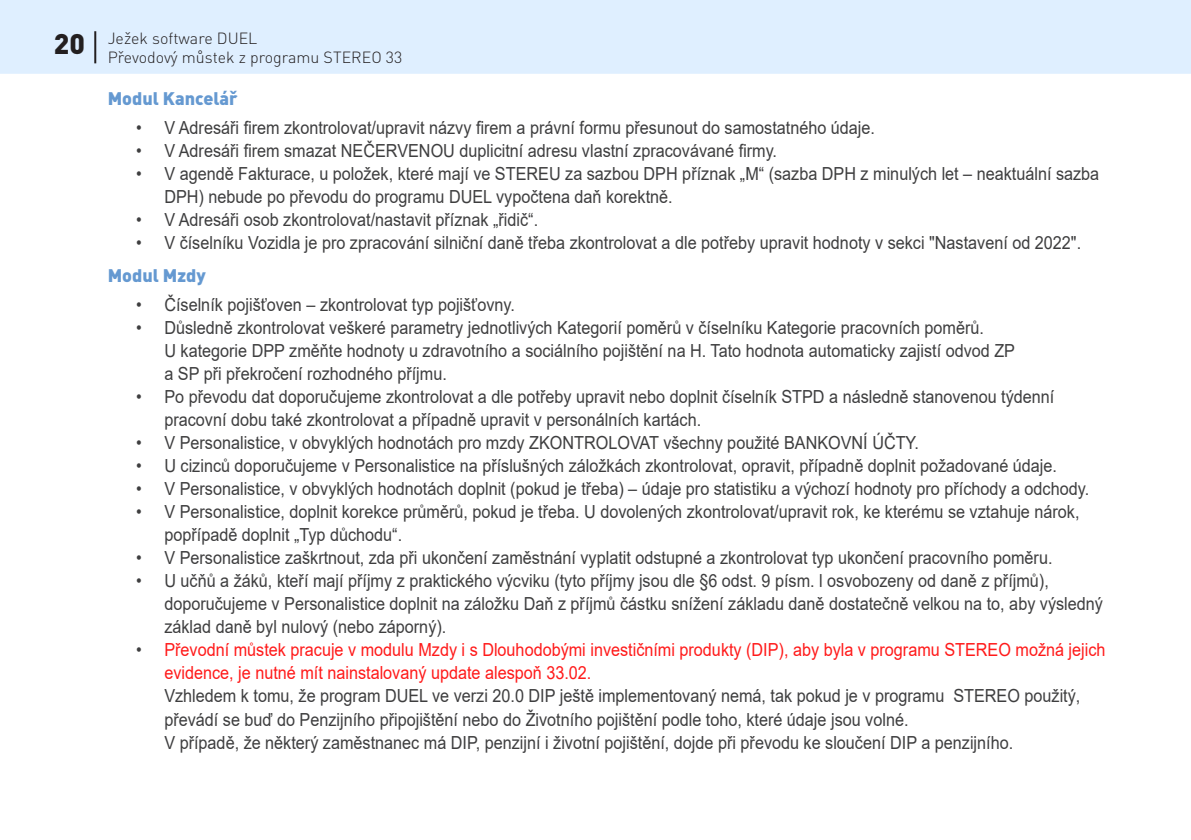
<style>
.page{position:relative;width:1191px;height:840px;background:#fff}
.page>*{position:absolute;margin:0;border:0;box-sizing:border-box;transform-origin:0 0}
.t1{font:18px/23px "Arial";color:#3e3e3f;scale:.9 1}
.t2{font:18px/23px "Arial";color:#ff1a1a;scale:.9 1}
.t3{font:900 18px "DINCE";color:#6599d1}
.t4{font:300 16px/19.2px "DINCE";color:#231f20}
.s1{font-weight:900;font-size:28px}
.s2{color:#3e3e3f}
</style>
<div class="page">
<div style="left:0;top:0;width:1190px;height:74px;background:#dfefff"></div>
<hr style="left:94px;top:31px;width:2px;height:32px;background:#231f20">
<svg style="left:1190px;top:0;width:1px;height:74px"></svg>
<p class="t4" style="left:108px;top:28px;width:296px;text-indent:-54px"><span class="s1">20</span> Ježek software DUEL<br>Převodový můstek z programu STEREO 33</p>
<p class="t3" style="left:108px;top:87px;width:132px">Modul Kancelář</p>
<p class="t1" style="left:136px;top:116px;width:822px">• V Adresáři firem zkontrolovat/upravit názvy firem a právní formu přesunout do samostatného údaje.</p>
<p class="t1" style="left:136px;top:139px;width:714px">• V Adresáři firem smazat NEČERVENOU duplicitní adresu vlastní zpracovávané firmy.</p>
<p class="t1" style="left:164px;top:162px;width:1040px;text-indent:-28px">• V agendě Fakturace, u položek, které mají ve STEREU za sazbou DPH příznak „M“ (sazba DPH z minulých let – neaktuální sazba<br>DPH) nebude po převodu do programu DUEL vypočtena daň korektně.</p>
<p class="t1" style="left:136px;top:208px;width:448px">• V Adresáři osob zkontrolovat/nastavit příznak „řidič“.</p>
<p class="t1" style="left:136px;top:231px;width:1051px">• V číselníku Vozidla je pro zpracování silniční daně třeba zkontrolovat a dle potřeby upravit hodnoty v sekci "Nastavení od 2022".</p>
<p class="t3" style="left:108px;top:263px;width:100px">Modul Mzdy</p>
<p class="t1" style="left:136px;top:293px;width:422px">• Číselník pojišťoven – zkontrolovat typ pojišťovny.</p>
<p class="t1" style="left:164px;top:316px;width:946px;text-indent:-28px">• Důsledně zkontrolovat veškeré parametry jednotlivých Kategorií poměrů v číselníku Kategorie pracovních poměrů.<br>U kategorie DPP změňte hodnoty u zdravotního a sociálního pojištění na H. Tato hodnota automaticky zajistí odvod ZP a SP při překročení rozhodného příjmu.</p>
<p class="t1" style="left:164px;top:385px;width:990px;text-indent:-28px">• Po převodu dat doporučujeme zkontrolovat a dle potřeby upravit nebo doplnit číselník STPD a následně stanovenou týdenní pracovní dobu také zkontrolovat a případně upravit v personálních kartách.</p>
<p class="t1" style="left:136px;top:431px;width:871px">• V Personalistice, v obvyklých hodnotách pro mzdy ZKONTROLOVAT všechny použité BANKOVNÍ ÚČTY.</p>
<p class="t1" style="left:136px;top:454px;width:1024px">• U cizinců doporučujeme v Personalistice na příslušných záložkách zkontrolovat, opravit, případně doplnit požadované údaje.</p>
<p class="t1" style="left:136px;top:477px;width:1060px">• V Personalistice, v obvyklých hodnotách doplnit (pokud je třeba) – údaje pro statistiku a výchozí hodnoty pro příchody a odchody.</p>
<p class="t1" style="left:164px;top:500px;width:1018px;text-indent:-28px">• V Personalistice, doplnit korekce průměrů, pokud je třeba. U dovolených zkontrolovat/upravit rok, ke kterému se vztahuje nárok, popřípadě doplnit „Typ důchodu“.</p>
<p class="t1" style="left:136px;top:546px;width:1019px">• V Personalistice zaškrtnout, zda při ukončení zaměstnání vyplatit odstupné a zkontrolovat typ ukončení pracovního poměru.</p>
<p class="t1" style="left:164px;top:569px;width:1044px;text-indent:-28px">• U učňů a žáků, kteří mají příjmy z praktického výcviku (tyto příjmy jsou dle §6 odst. 9 písm. l osvobozeny od daně z příjmů), doporučujeme v Personalistice doplnit na záložku Daň z příjmů částku snížení základu daně dostatečně velkou na to, aby výsledný základ daně byl nulový (nebo záporný).</p>
<p class="t2" style="left:164px;top:638px;width:1047px;text-indent:-28px"><span class="s2">•</span> Převodní můstek pracuje v modulu Mzdy i s Dlouhodobými investičními produkty (DIP), aby byla v programu STEREO možná jejich evidence, je nutné mít nainstalovaný update alespoň 33.02.</p>
<p class="t1" style="left:164px;top:684px;width:1019px">Vzhledem k tomu, že program DUEL ve verzi 20.0 DIP ještě implementovaný nemá, tak pokud je v programu STEREO použitý, převádí se buď do Penzijního připojištění nebo do Životního pojištění podle toho, které údaje jsou volné.<br>V případě, že některý zaměstnanec má DIP, penzijní i životní pojištění, dojde při převodu ke sloučení DIP a penzijního.</p>
</div>
